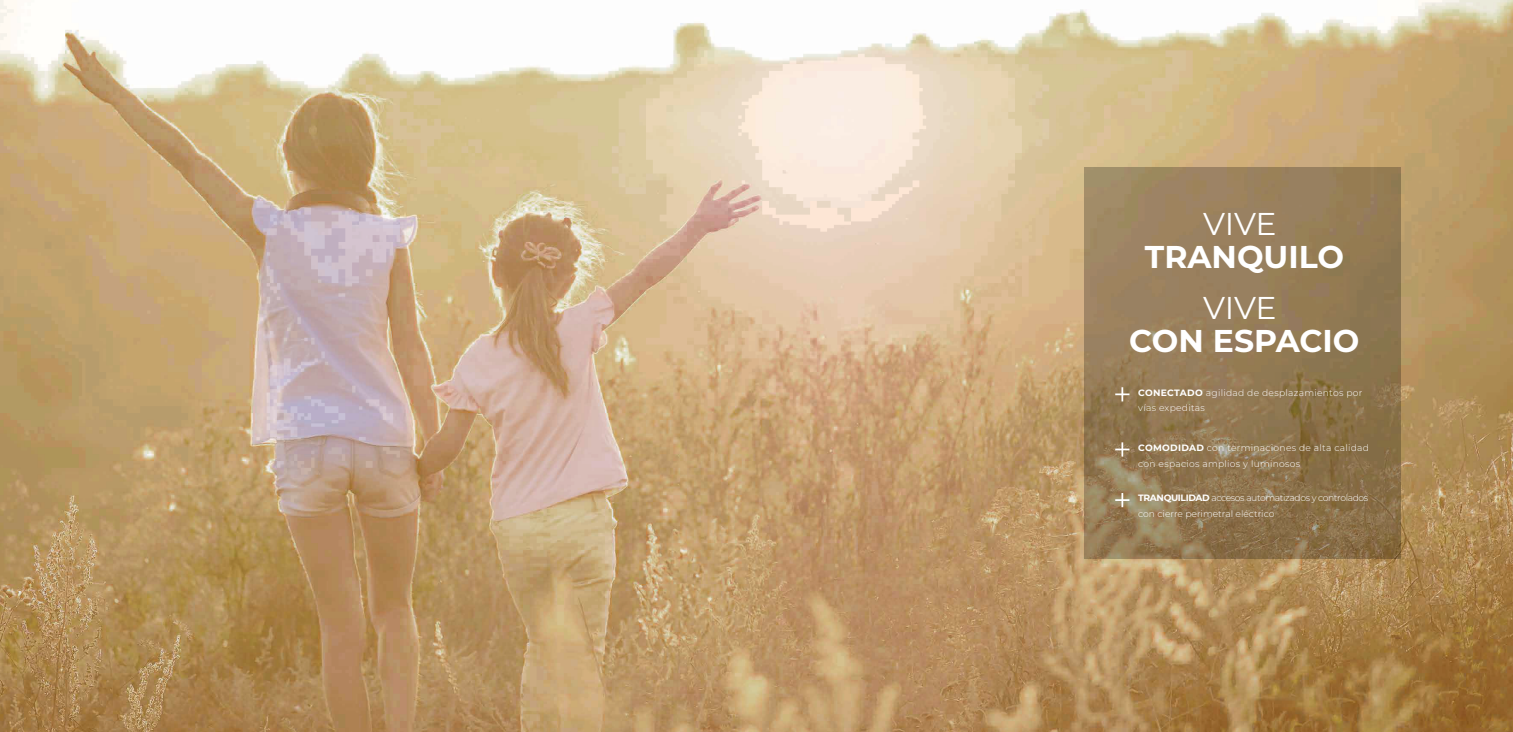
<style>
.page{position:relative;width:1513px;height:732px;background:#fff}
.page>*{position:absolute;margin:0;border:0;box-sizing:border-box;transform-origin:0 0}
.t1{font:700 31.5px "Montserrat";color:#fff}
.t2{font:31.5px "Montserrat";letter-spacing:-.015em;color:#fff}
.t3{font:300 9.19px/15.8px "Montserrat";letter-spacing:.03em;color:#fff}
.t4{font:300 9.19px/15.8px "Montserrat";letter-spacing:-.04em;color:#fff}
.s1{font-weight:700}
</style>
<div class="page">
<img style="left:0;top:1px;width:1512px;height:731px">
<svg style="left:1084px;top:167px;width:316px;height:392px;background:#937a55"></svg>
<svg style="left:1115px;top:387px;width:14px;height:14px"></svg>
<svg style="left:1115px;top:442px;width:14px;height:14px"></svg>
<svg style="left:1115px;top:493px;width:14px;height:14px"></svg>
<h1 class="t2" style="left:1203px;top:202px;width:75px">VIVE</h1>
<h1 class="t1" style="left:1145px;top:234px;width:201px">TRANQUILO</h1>
<h1 class="t2" style="left:1203px;top:286px;width:75px">VIVE</h1>
<h1 class="t1" style="left:1129px;top:318px;width:232px">CON ESPACIO</h1>
<p class="t3" style="left:1138px;top:384px;width:226px"><span class="s1">CONECTADO</span> agilidad de desplazamientos por vías expeditas</p>
<p class="t3" style="left:1138px;top:439px;width:232px"><span class="s1">COMODIDAD</span> con terminaciones de alta calidad con espacios amplios y luminosos</p>
<p class="t4" style="left:1138px;top:490px;width:232px"><span class="s1">TRANQUILIDAD</span> accesos automatizados y controlados con cierre perimetral eléctrico</p>
</div>
